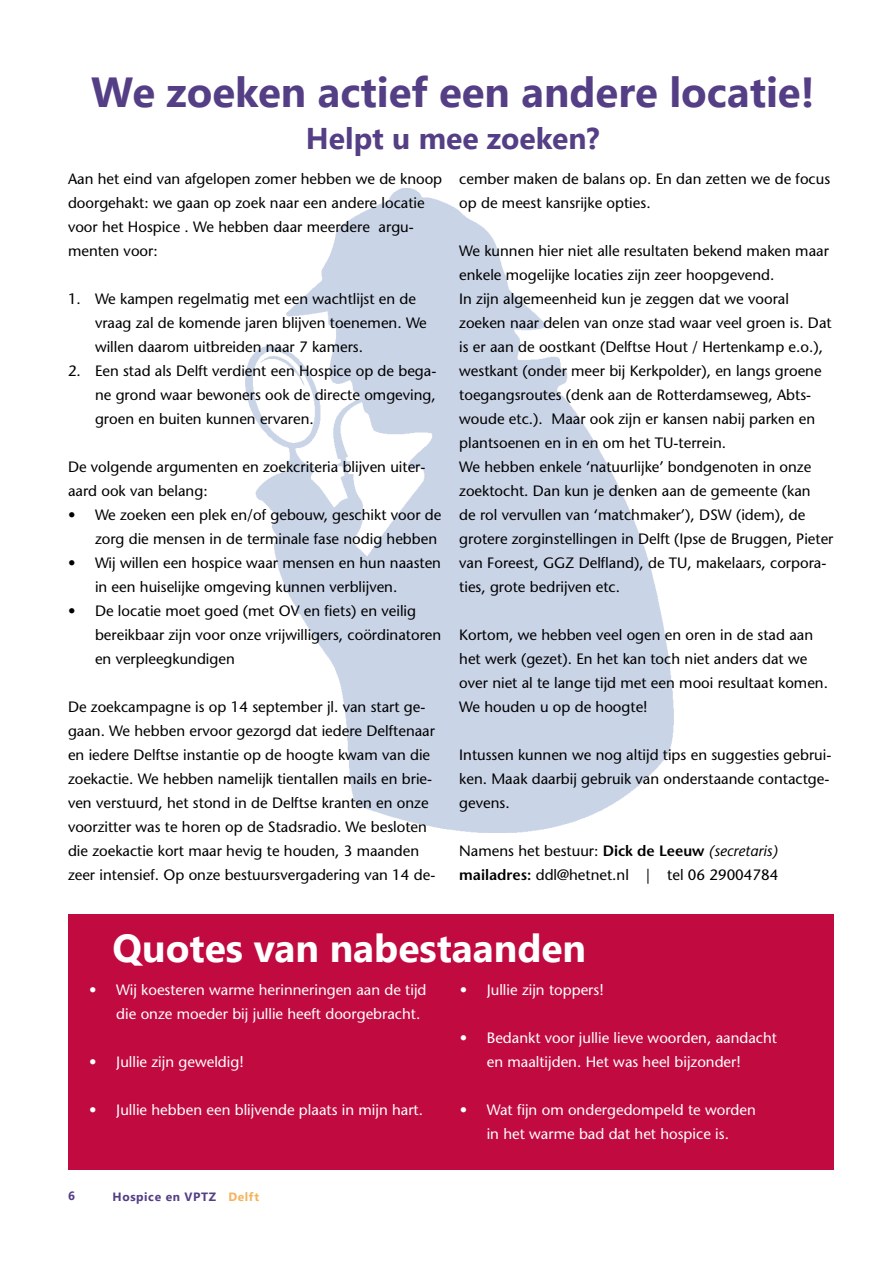
<style>
.page{position:relative;width:893px;height:1263px;background:#fff}
.page>*{position:absolute;margin:0;border:0;box-sizing:border-box;transform-origin:0 0}
.t1{font:700 42px "Segoe UI";color:#543e85}
.t2{font:700 39px "Segoe UI";color:#fff}
.t3{font:700 30px "Segoe UI";color:#543e85}
.t4{font:15px/24px "Stone Sans";color:#000}
.t5{font:15px/24px "Stone Sans";color:#fff}
.t6{font:700 12px "Segoe UI";letter-spacing:.05em;color:#543e85}
.s1{font-weight:600}
.s2{font-style:italic}
.s3{color:#f6b35d}
</style>
<div class="page">
<img style="left:245px;top:189px;width:429px;height:644px">
<div style="left:68px;top:914px;width:765px;height:255px;background:#c00a40"></div>
<h1 class="t1" style="left:91px;top:62px;width:725px">We zoeken actief een andere locatie!</h1>
<h3 class="t3" style="left:306px;top:117px;width:295px">Helpt u mee zoeken?</h3>
<p class="t4" style="left:68px;top:168px;width:376px">Aan het eind van afgelopen zomer hebben we de knoop doorgehakt: we gaan op zoek naar een andere locatie voor het Hospice . We hebben daar meerdere argu&shy;menten voor:</p>
<p class="t4" style="left:95px;top:288px;width:333px;text-indent:-27px">1. We kampen regelmatig met een wachtlijst en de vraag zal de komende jaren blijven toenemen. We willen daarom uitbreiden naar 7 kamers.</p>
<p class="t4" style="left:95px;top:360px;width:343px;text-align:justify;text-indent:-27px">2. Een stad als Delft verdient een Hospice op de bega&shy;ne grond waar bewoners ook de directe omgeving, groen en buiten kunnen ervaren.</p>
<p class="t4" style="left:68px;top:456px;width:359px">De volgende argumenten en zoekcriteria blijven uiter&shy;aard ook van belang:</p>
<p class="t4" style="left:68px;top:504px;width:375px;text-align:right">• We zoeken een plek en/of gebouw, geschikt voor de zorg die mensen in de terminale fase nodig hebben</p>
<p class="t4" style="left:95px;top:552px;width:348px;text-indent:-27px">• Wij willen een hospice waar mensen en hun naasten in een huiselijke omgeving kunnen verblijven.</p>
<p class="t4" style="left:95px;top:600px;width:348px;text-indent:-27px">• De locatie moet goed (met OV en fiets) en veilig bereikbaar zijn voor onze vrijwilligers, coördinatoren en verpleegkundigen</p>
<p class="t4" style="left:68px;top:696px;width:369px">De zoekcampagne is op 14 september jl. van start ge&shy;gaan. We hebben ervoor gezorgd dat iedere Delftenaar en iedere Delftse instantie op de hoogte kwam van die zoekactie. We hebben namelijk tientallen mails en brie&shy;ven verstuurd, het stond in de Delftse kranten en onze voorzitter was te horen op de Stadsradio. We besloten die zoekactie kort maar hevig te houden, 3 maanden zeer intensief. Op onze bestuursvergadering van 14 de-</p>
<p class="t4" style="left:459px;top:168px;width:372px">cember maken de balans op. En dan zetten we de focus op de meest kansrijke opties.</p>
<p class="t4" style="left:459px;top:240px;width:376px">We kunnen hier niet alle resultaten bekend maken maar enkele mogelijke locaties zijn zeer hoopgevend.<br>In zijn algemeenheid kun je zeggen dat we vooral zoeken naar delen van onze stad waar veel groen is. Dat is er aan de oostkant (Delftse Hout / Hertenkamp e.o.), westkant (onder meer bij Kerkpolder), en langs groene toegangsroutes (denk aan de Rotterdamseweg, Abts&shy;woude etc.). Maar ook zijn er kansen nabij parken en plantsoenen en in en om het TU-terrein.<br>We hebben enkele ‘natuurlijke’ bondgenoten in onze zoektocht. Dan kun je denken aan de gemeente (kan<br>de rol vervullen van ‘matchmaker’), DSW (idem), de grotere zorginstellingen in Delft (Ipse de Bruggen, Pieter van Foreest, GGZ Delfland), de TU, makelaars, corpora&shy;ties, grote bedrijven etc.</p>
<p class="t4" style="left:459px;top:624px;width:370px">Kortom, we hebben veel ogen en oren in de stad aan het werk (gezet). En het kan toch niet anders dat we over niet al te lange tijd met een mooi resultaat komen.<br>We houden u op de hoogte!</p>
<p class="t4" style="left:459px;top:744px;width:374px">Intussen kunnen we nog altijd tips en suggesties gebrui&shy;ken. Maak daarbij gebruik van onderstaande contactge&shy;gevens.</p>
<p class="t4" style="left:459px;top:840px;width:321px">Namens het bestuur: <span class="s1">Dick de Leeuw</span> <span class="s2">(secretaris) </span><span class="s1">mailadres:</span> ddl@hetnet.nl | tel 06 29004784</p>
<h2 class="t2" style="left:113px;top:920px;width:475px">Quotes van nabestaanden</h2>
<p class="t5" style="left:116px;top:979px;width:312px;text-indent:-27px">• Wij koesteren warme herinneringen aan de tijd die onze moeder bij jullie heeft doorgebracht.</p>
<p class="t5" style="left:89px;top:1051px;width:156px">• Jullie zijn geweldig!</p>
<p class="t5" style="left:89px;top:1099px;width:335px">• Jullie hebben een blijvende plaats in mijn hart.</p>
<p class="t6" style="left:68px;top:1187px;width:8px">6</p>
<p class="t6" style="left:113px;top:1188px;width:148px">Hospice en VPTZ <span class="s3">Delft</span></p>
<p class="t5" style="left:460px;top:979px;width:146px">• Jullie zijn toppers!</p>
<p class="t5" style="left:487px;top:1027px;width:292px;text-indent:-27px">• Bedankt voor jullie lieve woorden, aandacht en maaltijden. Het was heel bijzonder!</p>
<p class="t5" style="left:460px;top:1099px;width:298px;text-align:center">• Wat fijn om ondergedompeld te worden in het warme bad dat het hospice is.</p>
</div>
